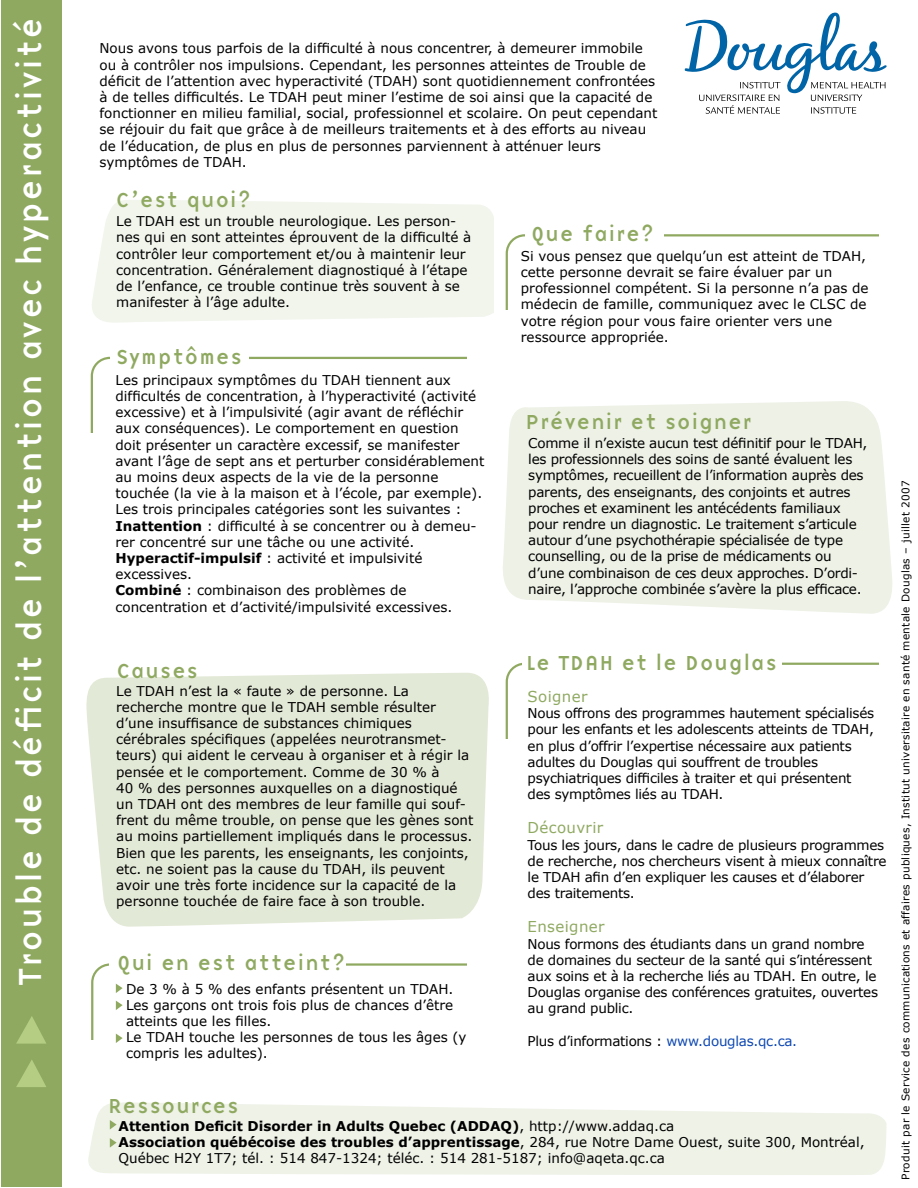
<style>
.page{position:relative;width:918px;height:1188px;background:#fff}
.page>*{position:absolute;margin:0;border:0;box-sizing:border-box;transform-origin:0 0}
.t1{font:33px "Base Nine";letter-spacing:.025em;color:#fff}
.t2{font:21px "Base Nine";letter-spacing:.025em;color:#8fa961}
.t3{font:15px "Verdana";letter-spacing:.025em;color:#8fa961}
.t4{font:13.5px/16.2px "Verdana";color:#000}
.t5{font:13.5px/16.2px "Verdana";letter-spacing:-.02em;color:#000}
.t6{font:10.5px "Verdana";letter-spacing:.025em;color:#000}
.s1{font-weight:700}
.s2{color:#0d47b2}
</style>
<div class="page">
<svg style="left:503px;top:401px;width:389px;height:213px;background:#eef2e7"></svg>
<div style="left:1px;top:1px;width:61px;height:1186px;background:#8fa961"></div>
<svg style="left:506px;top:663px;width:372px;height:76px"></svg>
<svg style="left:506px;top:234px;width:372px;height:76px"></svg>
<div style="left:525px;top:223px;width:138px;height:25px;background:#fff"></div>
<svg style="left:91px;top:357px;width:376px;height:76px"></svg>
<div style="left:111px;top:346px;width:138px;height:26px;background:#fff"></div>
<div style="left:523px;top:659px;width:259px;height:13px;background:#fff"></div>
<div style="left:92px;top:200px;width:401px;height:123px;background:#f1f5ec"></div>
<svg style="left:684px;top:12px;width:203px;height:102px"></svg>
<svg style="left:88px;top:1103px;width:798px;height:72px;background:#eff3e9"></svg>
<div style="left:86px;top:673px;width:403px;height:254px;background:#e3e9d7"></div>
<svg style="left:16px;top:1016px;width:30px;height:28px"></svg>
<svg style="left:16px;top:1060px;width:30px;height:27px"></svg>
<svg style="left:110px;top:1138px;width:7px;height:10px"></svg>
<svg style="left:110px;top:1120px;width:7px;height:10px"></svg>
<svg style="left:91px;top:963px;width:376px;height:80px"></svg>
<h1 class="t1" style="left:7px;top:986px;width:971px;rotate:-90deg">Trouble de déficit de l’attention avec hyperactivité</h1>
<p class="t4" style="left:100px;top:40px;width:559px">Nous avons tous parfois de la difficulté à nous concentrer, à demeurer immobile ou à contrôler nos impulsions. Cependant, les personnes atteintes de Trouble de déficit de l’attention avec hyperactivité (TDAH) sont quotidiennement confrontées à de telles difficultés. Le TDAH peut miner l’estime de soi ainsi que la capacité de fonctionner en milieu familial, social, professionnel et scolaire. On peut cependant se réjouir du fait que grâce à de meilleurs traitements et à des efforts au niveau de l’éducation, de plus en plus de personnes parviennent à atténuer leurs symptômes de TDAH.</p>
<h2 class="t2" style="left:116px;top:186px;width:137px">C’est quoi?</h2>
<p class="t4" style="left:116px;top:213px;width:357px">Le TDAH est un trouble neurologique. Les person&shy;nes qui en sont atteintes éprouvent de la difficulté à contrôler leur comportement et/ou à maintenir leur concentration. Généralement diagnostiqué à l’étape de l’enfance, ce trouble continue très souvent à se manifester à l’âge adulte.</p>
<h2 class="t2" style="left:117px;top:342px;width:127px">Symptômes</h2>
<p class="t4" style="left:116px;top:371px;width:370px">Les principaux symptômes du TDAH tiennent aux difficultés de concentration, à l’hyperactivité (activité excessive) et à l’impulsivité (agir avant de réfléchir aux conséquences). Le comportement en question doit présenter un caractère excessif, se manifester avant l’âge de sept ans et perturber considérablement au moins deux aspects de la vie de la personne touchée (la vie à la maison et à l’école, par exemple).<br>Les trois principales catégories sont les suivantes :<br><span class="s1">Inattention</span> : difficulté à se concentrer ou à demeu&shy;rer concentré sur une tâche ou une activité.<br><span class="s1">Hyperactif-impulsif</span> : activité et impulsivité excessives.<br><span class="s1">Combiné</span> : combinaison des problèmes de concentration et d’activité/impulsivité excessives.</p>
<h2 class="t2" style="left:116px;top:656px;width:84px">Causes</h2>
<p class="t4" style="left:116px;top:682px;width:359px">Le TDAH n’est la « faute » de personne. La recherche montre que le TDAH semble résulter d’une insuffisance de substances chimiques cérébrales spécifiques (appelées neurotransmet&shy;teurs) qui aident le cerveau à organiser et à régir la pensée et le comportement. Comme de 30 % à<br>40 % des personnes auxquelles on a diagnostiqué un TDAH ont des membres de leur famille qui souf&shy;frent du même trouble, on pense que les gènes sont au moins partiellement impliqués dans le processus.<br>Bien que les parents, les enseignants, les conjoints, etc. ne soient pas la cause du TDAH, ils peuvent avoir une très forte incidence sur la capacité de la personne touchée de faire face à son trouble.</p>
<h2 class="t2" style="left:117px;top:948px;width:230px">Qui en est atteint?</h2>
<p class="t4" style="left:126px;top:980px;width:342px">De 3 % à 5 % des enfants présentent un TDAH.<br>Les garçons ont trois fois plus de chances d’être atteints que les filles.<br>Le TDAH touche les personnes de tous les âges (y compris les adultes).</p>
<h2 class="t2" style="left:108px;top:1092px;width:132px">Ressources</h2>
<h2 class="t2" style="left:531px;top:219px;width:125px">Que faire?</h2>
<p class="t4" style="left:521px;top:247px;width:349px">Si vous pensez que quelqu’un est atteint de TDAH, cette personne devrait se faire évaluer par un professionnel compétent. Si la personne n’a pas de médecin de famille, communiquez avec le CLSC de votre région pour vous faire orienter vers une ressource appropriée.</p>
<h2 class="t2" style="left:525px;top:408px;width:228px">Prévenir et soigner</h2>
<p class="t5" style="left:528px;top:434px;width:341px">Comme il n’existe aucun test définitif pour le TDAH, les professionnels des soins de santé évaluent les symptômes, recueillent de l’information auprès des parents, des enseignants, des conjoints et autres proches et examinent les antécédents familiaux pour rendre un diagnostic. Le traitement s’articule autour d’une psychothérapie spécialisée de type counselling, ou de la prise de médicaments ou d’une combinaison de ces deux approches. D’ordi&shy;naire, l’approche combinée s’avère la plus efficace.</p>
<h2 class="t2" style="left:526px;top:648px;width:252px">Le TDAH et le Douglas</h2>
<p class="t3" style="left:528px;top:687px;width:61px">Soigner</p>
<p class="t5" style="left:528px;top:705px;width:348px">Nous offrons des programmes hautement spécialisés pour les enfants et les adolescents atteints de TDAH, en plus d’offrir l’expertise nécessaire aux patients adultes du Douglas qui souffrent de troubles psychiatriques difficiles à traiter et qui présentent des symptômes liés au TDAH.</p>
<p class="t3" style="left:528px;top:818px;width:77px">Découvrir</p>
<p class="t5" style="left:528px;top:836px;width:360px">Tous les jours, dans le cadre de plusieurs programmes de recherche, nos chercheurs visent à mieux connaître le TDAH afin d’en expliquer les causes et d’élaborer des traitements.</p>
<p class="t3" style="left:528px;top:917px;width:79px">Enseigner</p>
<p class="t5" style="left:528px;top:935px;width:352px">Nous formons des étudiants dans un grand nombre de domaines du secteur de la santé qui s’intéressent aux soins et à la recherche liés au TDAH. En outre, le Douglas organise des conférences gratuites, ouvertes au grand public.</p>
<p class="t5" style="left:528px;top:1032px;width:271px">Plus d’informations : <span class="s2">www.douglas.qc.ca.</span></p>
<p class="t4" style="left:119px;top:1117px;width:748px"><span class="s1">Attention Deficit Disorder in Adults Quebec (ADDAQ)</span>, http://www.addaq.ca<br><span class="s1">Association québécoise des troubles d’apprentissage</span>, 284, rue Notre Dame Ouest, suite 300, Montréal,<br>Québec H2Y 1T7; tél. : 514 847-1324; téléc. : 514 281-5187; info@aqeta.qc.ca</p>
<p class="t6" style="left:899px;top:1180px;width:701px;rotate:-90deg">Produit par le Service des communications et affaires publiques, Institut universitaire en santé mentale Douglas – juillet 2007</p>
</div>
